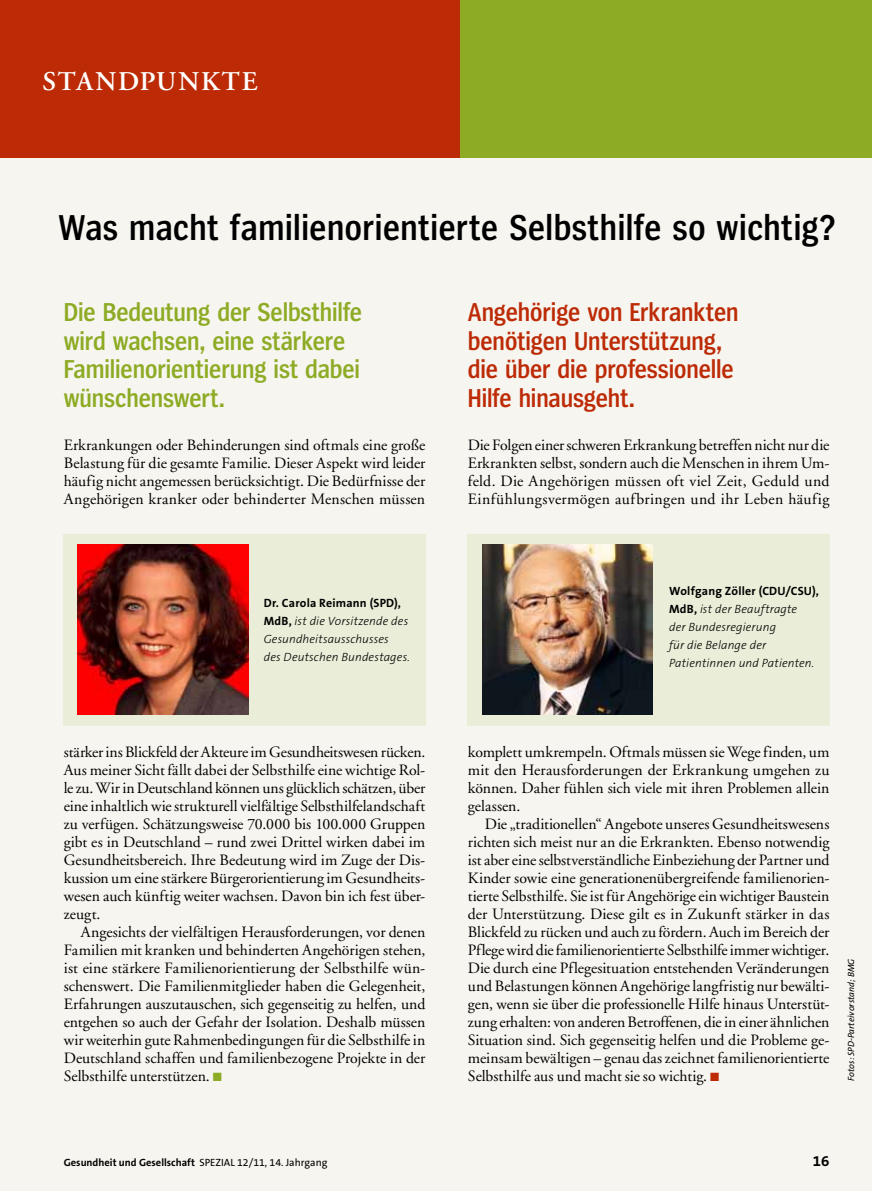
<style>
.page{position:relative;width:872px;height:1191px;background:#fff}
.page>*{position:absolute;margin:0;border:0;box-sizing:border-box;transform-origin:0 0}
.t1{font:600 37.5px "Spiegel Cd";letter-spacing:.015em;color:#000}
.t2{font:600 27px/28.5px "Spiegel Cd";letter-spacing:-.005em;color:#8dab24}
.t3{font:600 27px/28.5px "Spiegel Cd";letter-spacing:-.005em;color:#bc2b06}
.t4{font:600 27px "GG Garamond";letter-spacing:.285em;color:#fff}
.t5{font:15.75px/18px "GG Garamond";letter-spacing:.005em;color:#000;text-align:justify}
.t6{font:700 15px "The Sans B7";color:#000}
.t7{font:italic 300 12px/18px "The Sans B3";letter-spacing:.01em;color:#000}
.t8{font:700 12px "The Sans B7";letter-spacing:.015em;color:#000}
.t9{font:700 10.5px "The Sans B7";color:#000}
.t10{font:italic 9px "The Sans B5 Plain";color:#000}
.s1{font-family:"The Sans B7";font-weight:700;font-style:normal}
.s2{color:#8dab24}
.s3{color:#bc2b06}
.s4{font-family:"The Sans B5 Plain";font-weight:400}
</style>
<div class="page">
<div style="left:0;top:133px;width:872px;height:1058px;background:#f7f5f0"></div>
<div style="left:0;top:0;width:872px;height:157px;background:#8dab24"></div>
<div style="left:0;top:0;width:459px;height:157px;background:#bc2b06"></div>
<div style="left:64px;top:534px;width:362px;height:191px;background:#eaedd7"></div>
<img style="left:78px;top:544px;width:170px;height:170px">
<div style="left:468px;top:534px;width:362px;height:191px;background:#eaedd7"></div>
<img style="left:482px;top:545px;width:170px;height:170px">
<h2 class="t4" style="left:43px;top:66px;width:212px">STANDPUNKTE</h2>
<h1 class="t1" style="left:58px;top:209px;width:778px">Was macht familienorientierte Selbsthilfe so wichtig?</h1>
<h2 class="t2" style="left:64px;top:299px;width:300px">Die Bedeutung der Selbsthilfe wird wachsen, eine stärkere<br>Familienorientierung ist dabei wünschenswert.</h2>
<p class="t5" style="left:64px;top:436px;width:363px">Erkrankungen oder Behinderungen sind oftmals eine große Belastung für die gesamte Familie. Dieser Aspekt wird leider häufig nicht angemessen berücksichtigt. Die Bedürfnisse der Angehörigen kranker oder behinderter Menschen müssen</p>
<p class="t8" style="left:264px;top:597px;width:139px">Dr. Carola Reimann (SPD),</p>
<p class="t7" style="left:264px;top:613px;width:148px"><span class="s1">MdB,</span> ist die Vorsitzende des<br>Gesundheitsausschusses<br>des Deutschen Bundestages.</p>
<h2 class="t3" style="left:468px;top:299px;width:272px">Angehörige von Erkrankten benötigen Unterstützung, die über die professionelle<br>Hilfe hinausgeht.</h2>
<p class="t5" style="left:468px;top:436px;width:363px">Die Folgen einer schweren Erkrankung betreffen nicht nur die Erkrankten selbst, sondern auch die Menschen in ihrem Um&shy;feld. Die Angehörigen müssen oft viel Zeit, Geduld und Einfühlungsvermögen aufbringen und ihr Leben häufig</p>
<p class="t8" style="left:669px;top:584px;width:151px">Wolfgang Zöller (CDU/CSU),</p>
<p class="t7" style="left:669px;top:600px;width:147px"><span class="s1">MdB,</span> ist der Beauftragte der Bundesregierung<br>für die Belange der<br>Patientinnen und Patienten.</p>
<p class="t5" style="left:64px;top:742px;width:363px">stärker ins Blickfeld der Akteure im Gesundheitswesen rücken.<br>Aus meiner Sicht fällt dabei der Selbsthilfe eine wichtige Rol&shy;le zu. Wir in Deutschland können uns glücklich schätzen, über eine inhaltlich wie strukturell vielfältige Selbsthilfelandschaft zu verfügen. Schätzungsweise 70.000 bis 100.000 Gruppen gibt es in Deutschland – rund zwei Drittel wirken dabei im Gesundheitsbereich. Ihre Bedeutung wird im Zuge der Dis&shy;kussion um eine stärkere Bürgerorientierung im Gesundheits&shy;wesen auch künftig weiter wachsen. Davon bin ich fest über&shy;zeugt.</p>
<p class="t5" style="left:64px;top:922px;width:363px;text-indent:17px">Angesichts der vielfältigen Herausforderungen, vor denen Familien mit kranken und behinderten Angehörigen stehen, ist eine stärkere Familienorientierung der Selbsthilfe wün&shy;schenswert. Die Familienmitglieder haben die Gelegenheit, Erfahrungen auszutauschen, sich gegenseitig zu helfen, und entgehen so auch der Gefahr der Isolation. Deshalb müssen wir weiterhin gute Rahmenbedingungen für die Selbsthilfe in Deutschland schaffen und familienbezogene Projekte in der Selbsthilfe unterstützen. <span class="s2">√</span></p>
<p class="t5" style="left:468px;top:742px;width:363px">komplett umkrempeln. Oftmals müssen sie Wege finden, um mit den Herausforderungen der Erkrankung umgehen zu können. Daher fühlen sich viele mit ihren Problemen allein gelassen.</p>
<p class="t5" style="left:468px;top:814px;width:363px;text-indent:17px">Die „traditionellen“ Angebote unseres Gesundheitswesens richten sich meist nur an die Erkrankten. Ebenso notwendig ist aber eine selbstverständliche Einbeziehung der Partner und Kinder sowie eine generationenübergreifende familienorien&shy;tierte Selbsthilfe. Sie ist für Angehörige ein wichtiger Baustein der Unterstützung. Diese gilt es in Zukunft stärker in das Blickfeld zu rücken und auch zu fördern. Auch im Bereich der Pflege wird die familienorientierte Selbsthilfe immer wichtiger.<br>Die durch eine Pflegesituation entstehenden Veränderungen und Belastungen können Angehörige langfristig nur bewälti&shy;gen, wenn sie über die professionelle Hilfe hinaus Unterstüt&shy;zung erhalten: von anderen Betroffenen, die in einer ähnlichen Situation sind. Sich gegenseitig helfen und die Probleme ge&shy;meinsam bewältigen – genau das zeichnet familienorientierte Selbsthilfe aus und macht sie so wichtig. <span class="s3">√</span></p>
<p class="t10" style="left:846px;top:1080px;width:124px;rotate:-90deg">Fotos: SPD-Parteivorstand; BMG</p>
<p class="t9" style="left:64px;top:1156px;width:265px">Gesundheit und Gesellschaft <span class="s4">Spezial 12/11, 14. Jahrgang</span></p>
<p class="t6" style="left:813px;top:1152px;width:18px">16</p>
</div>
